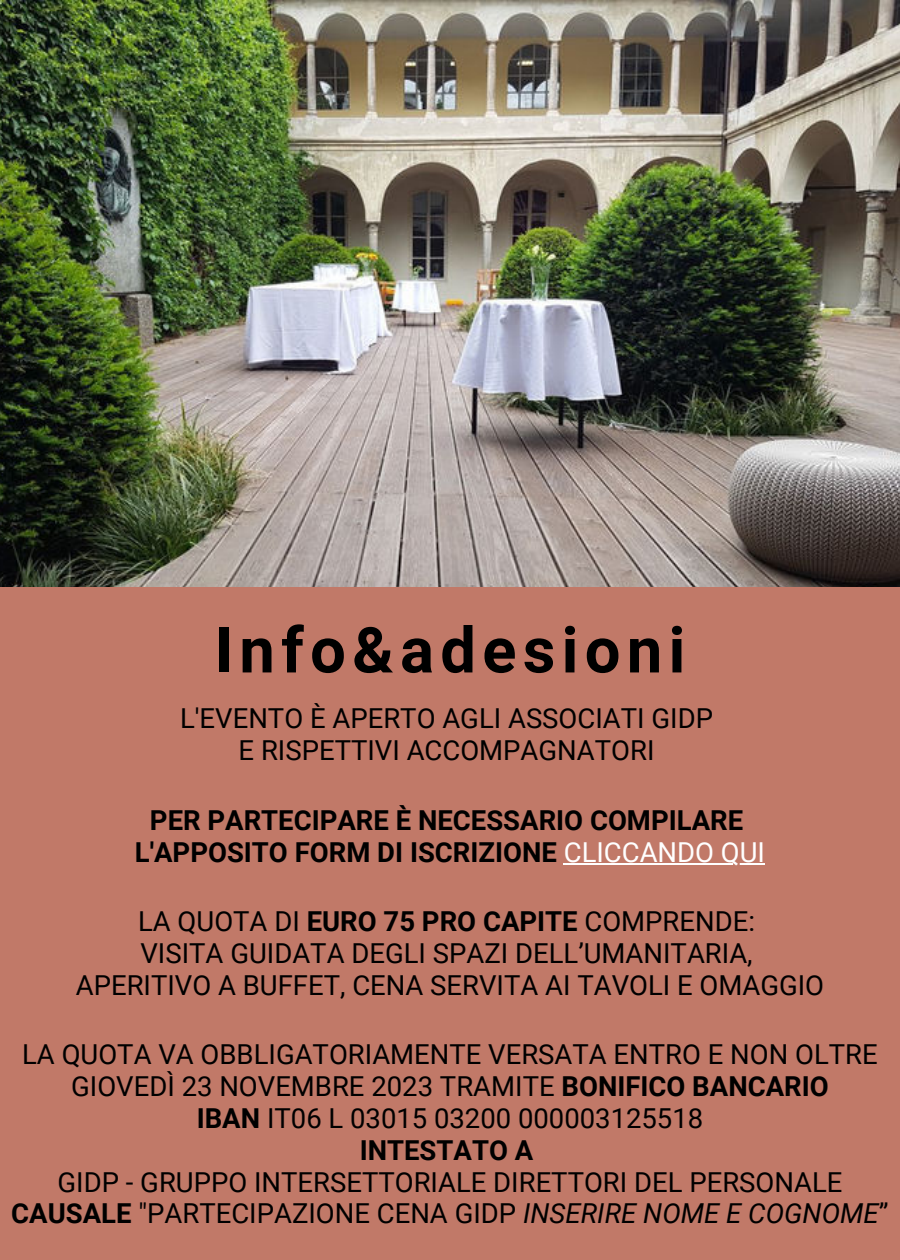
<style>
.page{position:relative;width:900px;height:1260px;background:#c17968}
.page>*{position:absolute;margin:0;border:0;box-sizing:border-box;transform-origin:0 0}
.t1{font:700 63.25px "Roboto";letter-spacing:.1em;color:#000}
.t2{font:27.5px/32px "Roboto";color:#000;text-align:center}
.t3{font:700 27.5px/32px "Roboto";color:#000;text-align:center}
.s1{font-weight:400;color:#fff}
.s2{font-weight:700}
.s3{font-style:italic}
</style>
<div class="page">
<img style="left:0;top:0;width:900px;height:587px">
<hr style="left:564px;top:863px;width:201px;height:2px;background:#fff">
<h1 class="t1" style="left:215px;top:606px;width:472px">Info&amp;adesioni</h1>
<p class="t2" style="left:180px;top:702px;width:534px">L'EVENTO È APERTO AGLI ASSOCIATI GIDP<br>E RISPETTIVI ACCOMPAGNATORI</p>
<p class="t3" style="left:135px;top:803px;width:632px">PER PARTECIPARE È NECESSARIO COMPILARE<br>L'APPOSITO FORM DI ISCRIZIONE <span class="s1">CLICCANDO QUI</span></p>
<p class="t2" style="left:76px;top:904px;width:750px">LA QUOTA DI <span class="s2">EURO 75 PRO CAPITE</span> COMPRENDE:<br>VISITA GUIDATA DEGLI SPAZI DELL’UMANITARIA,<br>APERITIVO A BUFFET, CENA SERVITA AI TAVOLI E OMAGGIO</p>
<p class="t2" style="left:22px;top:1037px;width:857px">LA QUOTA VA OBBLIGATORIAMENTE VERSATA ENTRO E NON OLTRE GIOVEDÌ 23 NOVEMBRE 2023 TRAMITE <span class="s2">BONIFICO BANCARIO<br>IBAN</span> IT06 L 03015 03200 000003125518<br><span class="s2">INTESTATO A</span></p>
<p class="t2" style="left:11px;top:1165px;width:879px">GIDP - GRUPPO INTERSETTORIALE DIRETTORI DEL PERSONALE<br><span class="s2">CAUSALE</span> "PARTECIPAZIONE CENA GIDP <span class="s3">INSERIRE NOME E COGNOME</span>”</p>
</div>
